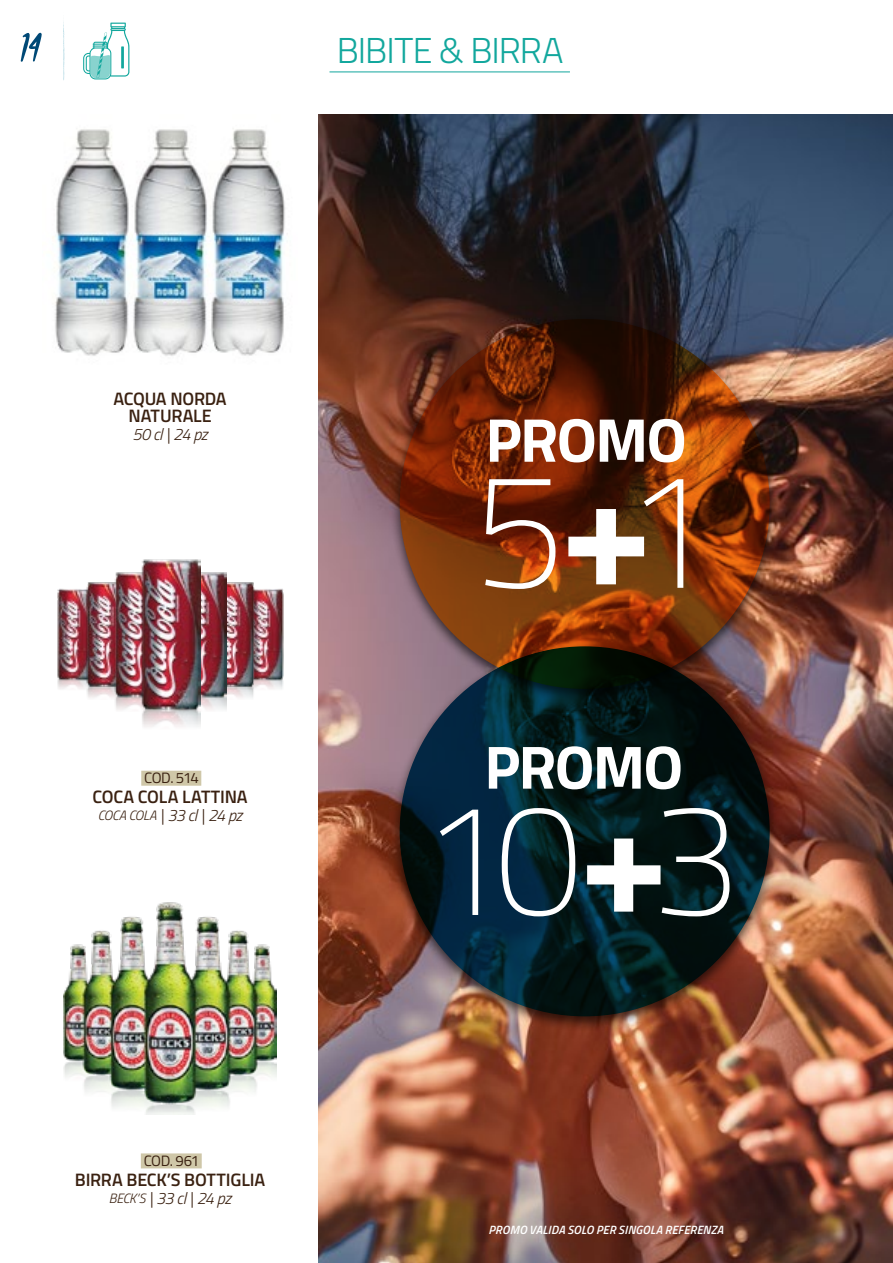
<style>
.page{position:relative;width:893px;height:1263px;background:#fff}
.page>*{position:absolute;margin:0;border:0;box-sizing:border-box;transform-origin:0 0}
.t1{font:60px "Cheddar Jack";color:#004976}
.t2{font:300 36px "Titillium Web";letter-spacing:-.03em;color:#12a79d}
.t3{font:600 18px/16.5px "Titillium Web";letter-spacing:-.015em;color:#3a2111;text-align:center}
.t4{font:italic 300 16.5px "Titillium Web";letter-spacing:-.04em;color:#3a2111}
.t5{font:15px "Titillium Web";letter-spacing:-.04em;color:#3a2111}
.t6{font:italic 600 12px "Titillium Web";letter-spacing:.015em;color:#fff}
.s1{font-size:13.5px}
</style>
<div class="page">
<svg style="left:83px;top:23px;width:46px;height:56px"></svg>
<svg style="left:63px;top:22px;width:2px;height:58px"></svg>
<img style="left:319px;top:115px;width:574px;height:1148px">
<hr style="left:329px;top:72px;width:241px;height:1px;background:#12a79d">
<img style="left:52px;top:129px;width:234px;height:227px">
<img style="left:255px;top:680px;width:28px;height:9px">
<img style="left:57px;top:680px;width:29px;height:9px">
<img style="left:86px;top:687px;width:27px;height:11px">
<img style="left:227px;top:687px;width:28px;height:11px">
<img style="left:113px;top:697px;width:27px;height:13px">
<img style="left:201px;top:697px;width:26px;height:89px">
<img style="left:141px;top:710px;width:60px;height:61px">
<img style="left:255px;top:588px;width:28px;height:92px">
<img style="left:57px;top:588px;width:29px;height:92px">
<img style="left:86px;top:582px;width:27px;height:105px">
<img style="left:227px;top:582px;width:28px;height:105px">
<img style="left:113px;top:572px;width:27px;height:125px">
<img style="left:201px;top:572px;width:26px;height:125px">
<img style="left:140px;top:559px;width:61px;height:151px">
<img style="left:64px;top:902px;width:212px;height:212px">
<div style="left:141px;top:771px;width:60px;height:15px;background:#cfc7a8"></div>
<div style="left:141px;top:1153px;width:61px;height:15px;background:#cfc7a8"></div>
<div style="left:390px;top:314px;width:390px;height:389px;background:#231f20;opacity:.75"></div>
<svg style="left:400px;top:319px;width:370px;height:370px;background:#732b07"></svg>
<div style="left:390px;top:641px;width:390px;height:390px;background:#231f20;opacity:.75"></div>
<svg style="left:400px;top:646px;width:370px;height:370px;background:#021b21"></svg>
<svg style="left:485px;top:479px;width:198px;height:110px"></svg>
<svg style="left:490px;top:419px;width:194px;height:43px"></svg>
<svg style="left:440px;top:808px;width:289px;height:108px"></svg>
<svg style="left:489px;top:746px;width:192px;height:43px"></svg>
<h1 class="t1" style="left:21px;top:13px;width:23px">14</h1>
<h2 class="t2" style="left:337px;top:24px;width:228px">BIBITE &amp; BIRRA</h2>
<p class="t3" style="left:113px;top:390px;width:115px">ACQUA NORDA<br>NATURALE</p>
<p class="t4" style="left:132px;top:422px;width:77px">50 cl | 24 pz</p>
<p class="t5" style="left:144px;top:767px;width:56px">COD. 514</p>
<p class="t3" style="left:92px;top:787px;width:157px">COCA COLA LATTINA</p>
<p class="t4" style="left:98px;top:803px;width:146px"><span class="s1">COCA COLA</span> | 33 cl | 24 pz</p>
<p class="t5" style="left:144px;top:1150px;width:57px">COD. 961</p>
<p class="t3" style="left:75px;top:1170px;width:192px">BIRRA BECK’S BOTTIGLIA</p>
<p class="t4" style="left:109px;top:1186px;width:124px"><span class="s1">BECK’S</span> | 33 cl | 24 pz</p>
<p class="t6" style="left:488px;top:1221px;width:236px">PROMO VALIDA SOLO PER SINGOLA REFERENZA</p>
</div>
